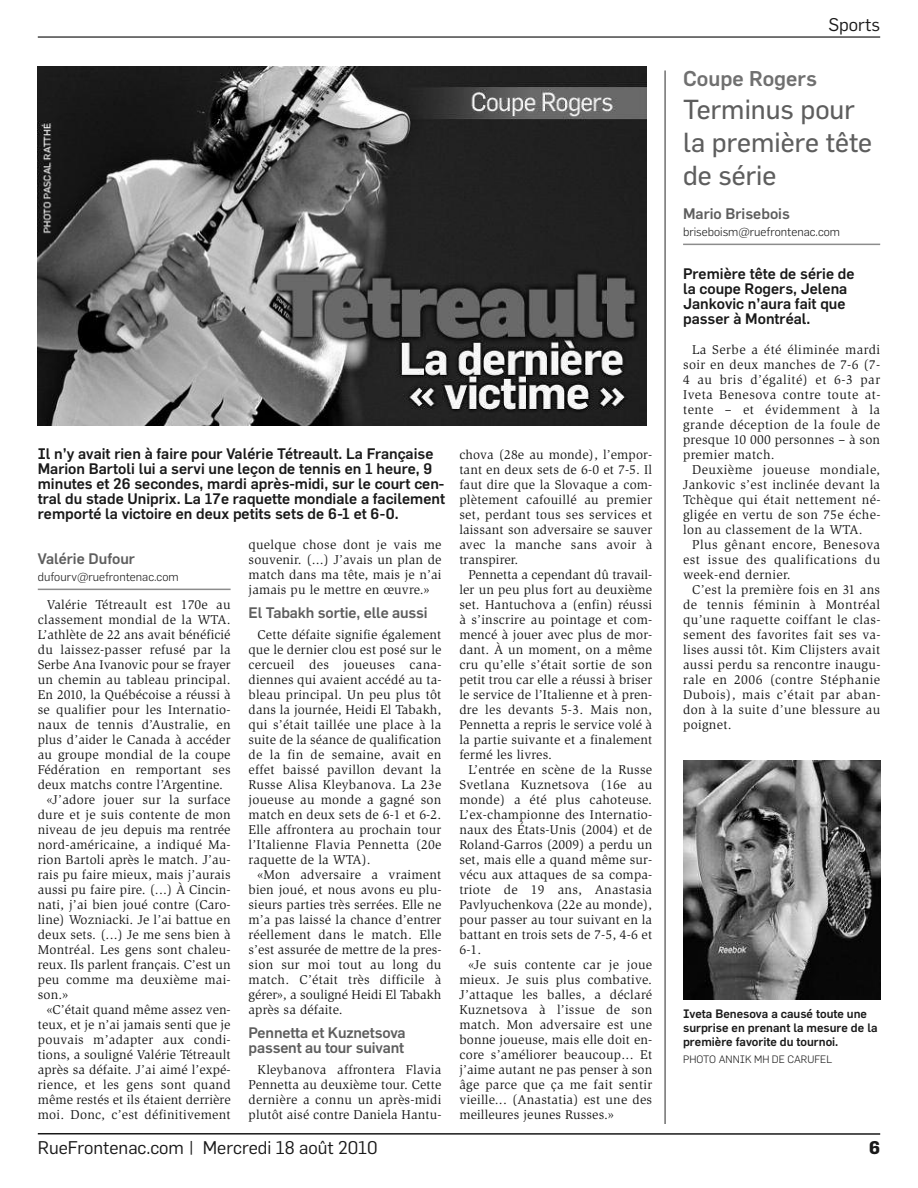
<style>
.page{position:relative;width:918px;height:1188px;background:#fff}
.page>*{position:absolute;margin:0;border:0;box-sizing:border-box;transform-origin:0 0}
.t1{font:27px/33px "Flama Basic+DHOIRV";color:#5e5e5e}
.t2{font:21px "Flama Medium+EPEKFE";color:#707070}
.t3{font:18px "Flama Book+ATXZBX";color:#191919}
.t4{font:18px "Flama Book Bold+GTFUSN";color:#191919}
.t5{font:15px/15px "Flama Medium+EPEKFE";color:#191919}
.t6{font:15px/15px "Flama Medium+EPEKFE";letter-spacing:-.01em;color:#5e5e5e}
.t7{font:13.2px/15px "Slimbach Std Book+TUZKFF";letter-spacing:.01em;color:#191919;text-align:justify}
.t8{font:12px/14.4px "Flama Medium+EPEKFE";color:#191919}
.t9{font:12px "Flama Light+HJXCTY";color:#191919}
.t10{font:10.5px "Flama Light+HJXCTY";color:#191919}
</style>
<div class="page">
<hr style="left:38px;top:589px;width:193px;height:1px;background:#8c8c8c">
<hr style="left:38px;top:1133px;width:842px;height:2px;background:#191919">
<hr style="left:38px;top:36px;width:842px;height:2px;background:#474747">
<hr style="left:683px;top:244px;width:197px;height:1px;background:#8c8c8c">
<img style="left:683px;top:760px;width:197px;height:239px">
<hr style="left:664px;top:70px;width:2px;height:1054px;background:#707070">
<img style="left:38px;top:66px;width:608px;height:359px">
<h3 class="t3" style="left:828px;top:16px;width:53px">Sports</h3>
<p class="t5" style="left:38px;top:447px;width:409px">Il n’y avait rien à faire pour Valérie Tétreault. La Française Marion Bartoli lui a servi une leçon de tennis en 1 heure, 9 minutes et 26 secondes, mardi après-midi, sur le court cen&shy;tral du stade Uniprix. La 17e raquette mondiale a facilement remporté la victoire en deux petits sets de 6-1 et 6-0.</p>
<p class="t6" style="left:38px;top:552px;width:99px">Valérie Dufour</p>
<p class="t9" style="left:38px;top:571px;width:142px">dufourv@ruefrontenac.com</p>
<p class="t7" style="left:47px;top:598px;width:185px">Valérie Tétreault est 170e au</p>
<p class="t7" style="left:38px;top:613px;width:194px">classement mondial de la WTA.</p>
<p class="t7" style="left:38px;top:628px;width:194px">L’athlète de 22 ans avait bénéficié</p>
<p class="t7" style="left:38px;top:643px;width:194px">du laissez-passer refusé par la</p>
<p class="t7" style="left:38px;top:658px;width:194px">Serbe Ana Ivanovic pour se frayer</p>
<p class="t7" style="left:38px;top:673px;width:194px">un chemin au tableau principal.</p>
<p class="t7" style="left:38px;top:688px;width:194px">En 2010, la Québécoise a réussi à</p>
<p class="t7" style="left:38px;top:703px;width:194px">se qualifier pour les Internatio-</p>
<p class="t7" style="left:38px;top:718px;width:194px">naux de tennis d’Australie, en</p>
<p class="t7" style="left:38px;top:733px;width:194px">plus d’aider le Canada à accéder</p>
<p class="t7" style="left:38px;top:748px;width:194px">au groupe mondial de la coupe</p>
<p class="t7" style="left:38px;top:763px;width:194px">Fédération en remportant ses</p>
<p class="t7" style="left:38px;top:778px;width:187px">deux matchs contre l’Argentine.</p>
<p class="t7" style="left:47px;top:793px;width:185px">«J’adore jouer sur la surface</p>
<p class="t7" style="left:38px;top:808px;width:194px">dure et je suis contente de mon</p>
<p class="t7" style="left:38px;top:823px;width:194px">niveau de jeu depuis ma rentrée</p>
<p class="t7" style="left:38px;top:838px;width:194px">nord-américaine, a indiqué Ma-</p>
<p class="t7" style="left:38px;top:853px;width:194px">rion Bartoli après le match. J’au-</p>
<p class="t7" style="left:38px;top:868px;width:194px">rais pu faire mieux, mais j’aurais</p>
<p class="t7" style="left:38px;top:883px;width:194px">aussi pu faire pire. (...) À Cincin-</p>
<p class="t7" style="left:38px;top:898px;width:194px">nati, j’ai bien joué contre (Caro-</p>
<p class="t7" style="left:38px;top:913px;width:194px">line) Wozniacki. Je l’ai battue en</p>
<p class="t7" style="left:38px;top:928px;width:194px">deux sets. (...) Je me sens bien à</p>
<p class="t7" style="left:38px;top:943px;width:194px">Montréal. Les gens sont chaleu-</p>
<p class="t7" style="left:38px;top:958px;width:194px">reux. Ils parlent français. C’est un</p>
<p class="t7" style="left:38px;top:973px;width:194px">peu comme ma deuxième mai-</p>
<p class="t7" style="left:38px;top:988px;width:32px">son.»</p>
<p class="t7" style="left:47px;top:1003px;width:185px">«C’était quand même assez ven-</p>
<p class="t7" style="left:38px;top:1018px;width:194px">teux, et je n’ai jamais senti que je</p>
<p class="t7" style="left:38px;top:1033px;width:194px">pouvais m’adapter aux condi-</p>
<p class="t7" style="left:38px;top:1048px;width:194px">tions, a souligné Valérie Tétreault</p>
<p class="t7" style="left:38px;top:1063px;width:194px">après sa défaite. J’ai aimé l’expé-</p>
<p class="t7" style="left:38px;top:1078px;width:194px">rience, et les gens sont quand</p>
<p class="t7" style="left:38px;top:1093px;width:194px">même restés et ils étaient derrière</p>
<p class="t7" style="left:38px;top:1108px;width:194px">moi. Donc, c’est définitivement</p>
<p class="t7" style="left:249px;top:538px;width:194px">quelque chose dont je vais me souvenir. (...) J’avais un plan de match dans ma tête, mais je n’ai jamais pu le mettre en œuvre.»</p>
<p class="t6" style="left:249px;top:606px;width:181px">El Tabakh sortie, elle aussi</p>
<p class="t7" style="left:249px;top:628px;width:194px;text-indent:9px">Cette défaite signifie également que le dernier clou est posé sur le cercueil des joueuses cana&shy;diennes qui avaient accédé au ta&shy;bleau principal. Un peu plus tôt dans la journée, Heidi El Tabakh, qui s’était taillée une place à la suite de la séance de qualification de la fin de semaine, avait en effet baissé pavillon devant la Russe Alisa Kleybanova. La 23e joueuse au monde a gagné son match en deux sets de 6-1 et 6-2.<br>Elle affrontera au prochain tour l’Italienne Flavia Pennetta (20e raquette de la WTA).</p>
<p class="t7" style="left:249px;top:868px;width:194px;text-indent:9px">«Mon adversaire a vraiment bien joué, et nous avons eu plu&shy;sieurs parties très serrées. Elle ne m’a pas laissé la chance d’entrer réellement dans le match. Elle s’est assurée de mettre de la pres&shy;sion sur moi tout au long du match. C’était très difficile à gérer», a souligné Heidi El Tabakh après sa défaite.</p>
<p class="t6" style="left:249px;top:1026px;width:159px">Pennetta et Kuznetsova passent au tour suivant</p>
<p class="t7" style="left:249px;top:1063px;width:194px;text-indent:9px">Kleybanova affrontera Flavia Pennetta au deuxième tour. Cette dernière a connu un après-midi plutôt aisé contre Daniela Hantu-</p>
<p class="t7" style="left:459px;top:448px;width:194px">chova (28e au monde), l’empor&shy;tant en deux sets de 6-0 et 7-5. Il faut dire que la Slovaque a com&shy;plètement cafouillé au premier set, perdant tous ses services et laissant son adversaire se sauver avec la manche sans avoir à transpirer.</p>
<p class="t7" style="left:459px;top:568px;width:194px;text-indent:9px">Pennetta a cependant dû travail&shy;ler un peu plus fort au deuxième set. Hantuchova a (enfin) réussi à s’inscrire au pointage et com&shy;mencé à jouer avec plus de mor&shy;dant. À un moment, on a même cru qu’elle s’était sortie de son petit trou car elle a réussi à briser le service de l’Italienne et à pren&shy;dre les devants 5-3. Mais non, Pennetta a repris le service volé à la partie suivante et a finalement fermé les livres.</p>
<p class="t7" style="left:459px;top:763px;width:194px;text-indent:9px">L’entrée en scène de la Russe Svetlana Kuznetsova (16e au monde) a été plus cahoteuse.<br>L’ex-championne des Internatio&shy;naux des États-Unis (2004) et de Roland-Garros (2009) a perdu un set, mais elle a quand même sur&shy;vécu aux attaques de sa compa&shy;triote de 19 ans, Anastasia Pavlyuchenkova (22e au monde), pour passer au tour suivant en la battant en trois sets de 7-5, 4-6 et 6-1.</p>
<p class="t7" style="left:459px;top:958px;width:194px;text-indent:9px">«Je suis contente car je joue mieux. Je suis plus combative.<br>J’attaque les balles, a déclaré Kuznetsova à l’issue de son match. Mon adversaire est une bonne joueuse, mais elle doit en&shy;core s’améliorer beaucoup... Et j’aime autant ne pas penser à son âge parce que ça me fait sentir vieille... (Anastatia) est une des meilleures jeunes Russes.»</p>
<h2 class="t2" style="left:683px;top:68px;width:135px">Coupe Rogers</h2>
<h1 class="t1" style="left:683px;top:94px;width:191px">Terminus pour la première tête de série</h1>
<p class="t6" style="left:683px;top:207px;width:108px">Mario Brisebois</p>
<p class="t9" style="left:683px;top:226px;width:159px">briseboism@ruefrontenac.com</p>
<p class="t5" style="left:683px;top:267px;width:173px">Première tête de série de la coupe Rogers, Jelena<br>Jankovic n’aura fait que passer à Montréal.</p>
<p class="t7" style="left:683px;top:343px;width:199px;text-indent:9px">La Serbe a été éliminée mardi soir en deux manches de 7-6 (7- 4 au bris d’égalité) et 6-3 par Iveta Benesova contre toute at&shy;tente – et évidemment à la grande déception de la foule de presque 10 000 personnes – à son premier match.</p>
<p class="t7" style="left:683px;top:463px;width:199px;text-indent:9px">Deuxième joueuse mondiale, Jankovic s’est inclinée devant la Tchèque qui était nettement né&shy;gligée en vertu de son 75e éche&shy;lon au classement de la WTA.</p>
<p class="t7" style="left:683px;top:538px;width:199px;text-indent:9px">Plus gênant encore, Benesova est issue des qualifications du week-end dernier.</p>
<p class="t7" style="left:683px;top:583px;width:199px;text-indent:9px">C’est la première fois en 31 ans de tennis féminin à Montréal qu’une raquette coiffant le clas&shy;sement des favorites fait ses va&shy;lises aussi tôt. Kim Clijsters avait aussi perdu sa rencontre inaugu&shy;rale en 2006 (contre Stéphanie Dubois), mais c’était par aban&shy;don à la suite d’une blessure au poignet.</p>
<p class="t8" style="left:683px;top:1007px;width:196px">Iveta Benesova a causé toute une surprise en prenant la mesure de la première favorite du tournoi.</p>
<p class="t10" style="left:683px;top:1054px;width:151px">PHOTO ANNIK MH DE CARUFEL</p>
<h3 class="t3" style="left:38px;top:1139px;width:341px">RueFrontenac.com | Mercredi 18 août 2010</h3>
<h3 class="t4" style="left:869px;top:1140px;width:12px">6</h3>
</div>
